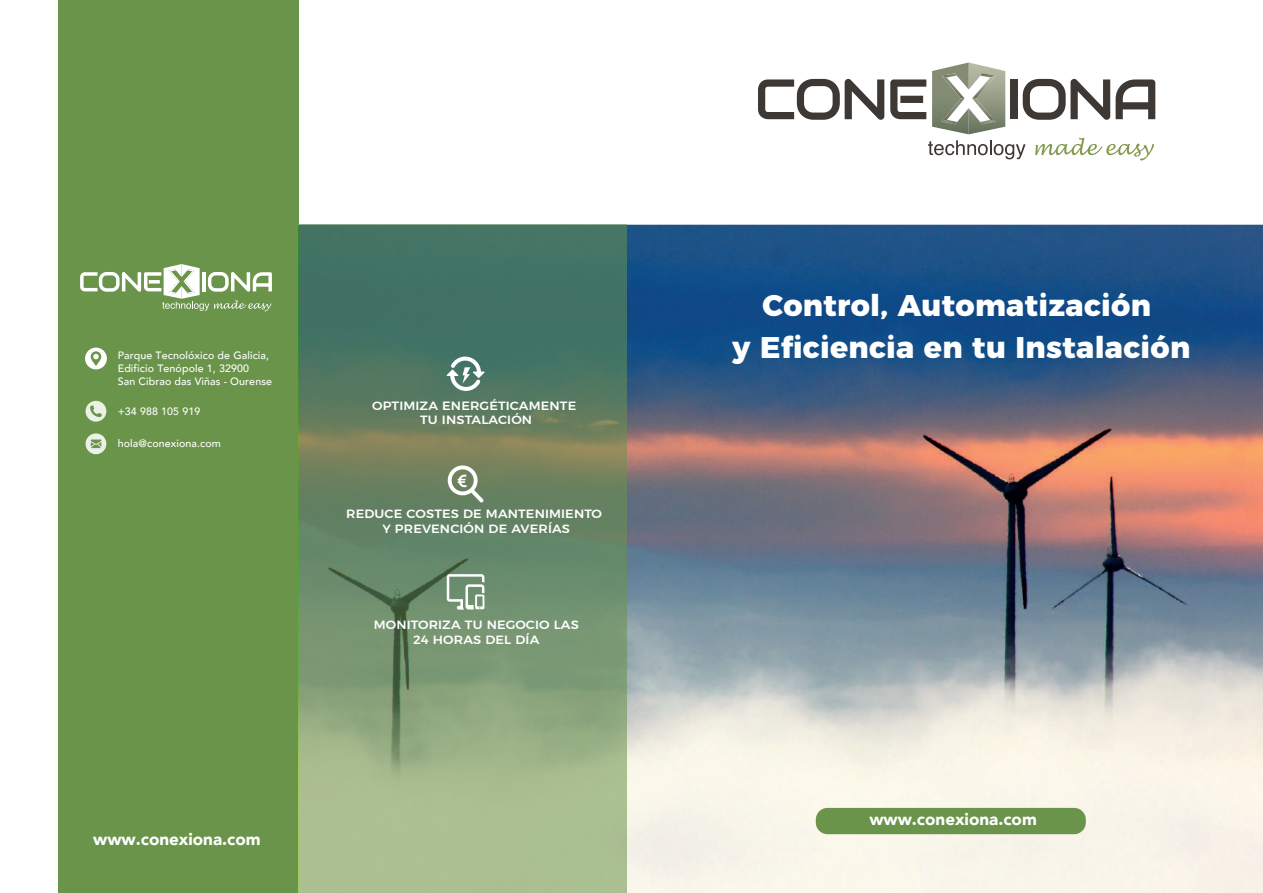
<style>
.page{position:relative;width:1263px;height:893px;background:#fff}
.page>*{position:absolute;margin:0;border:0;box-sizing:border-box;transform-origin:0 0}
.t1{font:800 29.85px "Montserrat";letter-spacing:.01em;color:#fff}
.t2{font:900 17.1px "Avenir";color:#fff}
.t3{font:500 12px/14.4px "Montserrat";letter-spacing:.01em;color:#fff;text-align:center;scale:1.08 1}
.t4{font:500 10.65px/12.8px "Avenir";letter-spacing:.01em;color:#fff}
</style>
<div class="page">
<img style="left:627px;top:225px;width:636px;height:668px">
<div style="left:816px;top:808px;width:270px;height:26px;background:#6a944a;border-radius:12px"></div>
<svg style="left:299px;top:225px;width:328px;height:668px;background:#739171"></svg>
<svg style="left:447px;top:357px;width:38px;height:34px"></svg>
<svg style="left:448px;top:465px;width:36px;height:37px"></svg>
<svg style="left:447px;top:574px;width:37px;height:36px"></svg>
<svg style="left:758px;top:79px;width:126px;height:41px"></svg>
<svg style="left:890px;top:79px;width:36px;height:40px"></svg>
<div style="left:1010px;top:79px;width:8px;height:40px;background:#3e3835"></div>
<svg style="left:1023px;top:79px;width:132px;height:41px"></svg>
<svg style="left:928px;top:140px;width:97px;height:19px"></svg>
<svg style="left:1035px;top:138px;width:119px;height:23px"></svg>
<svg style="left:932px;top:63px;width:73px;height:71px"></svg>
<div style="left:54px;top:0;width:245px;height:893px;background:#6a944a"></div>
<p class="t4" style="left:118px;top:349px;width:153px">Parque Tecnolóxico de Galicia,</p>
<p class="t4" style="left:118px;top:361px;width:156px">Edificio Tenópole 1, 32900<br>San Cibrao das Viñas - Ourense</p>
<p class="t4" style="left:118px;top:405px;width:84px">+34 988 105 919</p>
<p class="t4" style="left:118px;top:436px;width:105px">hola@conexiona.com</p>
<h2 class="t2" style="left:93px;top:824px;width:169px">www.conexiona.com</h2>
<p class="t3" style="left:372px;top:397px;width:190px">OPTIMIZA ENERGÉTICAMENTE<br>TU INSTALACIÓN</p>
<p class="t3" style="left:346px;top:506px;width:238px">REDUCE COSTES DE MANTENIMIENTO<br>Y PREVENCIÓN DE AVERÍAS</p>
<p class="t3" style="left:374px;top:617px;width:191px">MONITORIZA TU NEGOCIO LAS<br>24 HORAS DEL DÍA</p>
<h1 class="t1" style="left:762px;top:281px;width:390px">Control, Automatización</h1>
<h1 class="t1" style="left:732px;top:323px;width:459px">y Eficiencia en tu Instalación</h1>
<h2 class="t2" style="left:869px;top:804px;width:169px">www.conexiona.com</h2>
</div>
